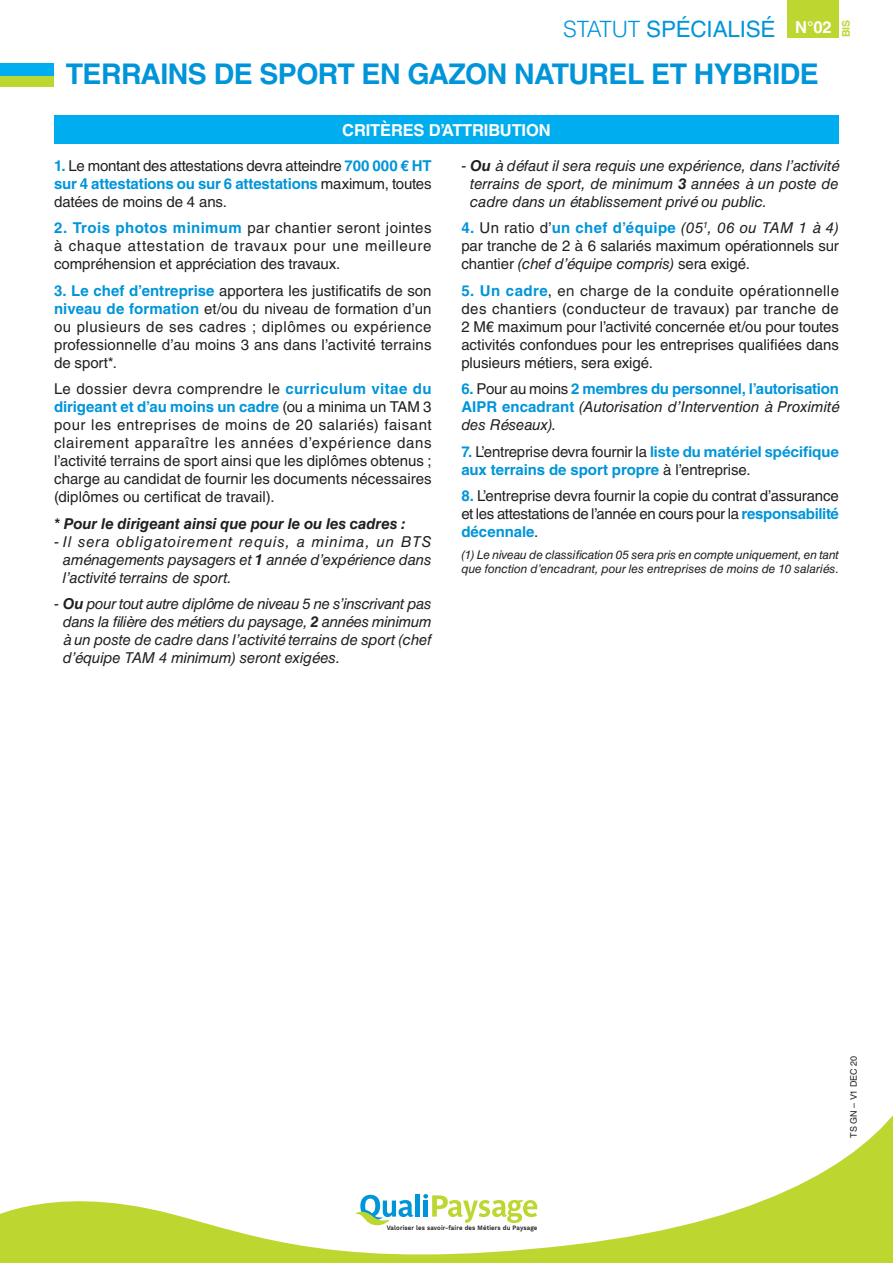
<style>
.page{position:relative;width:893px;height:1263px;background:#fff}
.page>*{position:absolute;margin:0;border:0;box-sizing:border-box;transform-origin:0 0}
.t1{font:700 28.5px "Helvetica LT Std";letter-spacing:-.02em;color:#0095d9}
.t2{font:22.5px "Helvetica LT Std";letter-spacing:-.01em;color:#0095d9}
.t3{font:700 16.5px "Helvetica LT Std";letter-spacing:-.01em;color:#fff}
.t4{font:15px/18px "Helvetica LT Std";letter-spacing:-.005em;color:#231f20;text-align:justify}
.t5{font:italic 15px/18px "Helvetica LT Std";letter-spacing:-.01em;color:#231f20;text-align:justify}
.t6{font:700 15px/18px "Helvetica LT Std";letter-spacing:-.015em;color:#0095d9;text-align:justify}
.t7{font:15px "Helvetica Neue LT Std";letter-spacing:.025em;color:#231f20}
.t8{font:italic 700 15px "Helvetica LT Std";letter-spacing:-.005em;color:#231f20}
.t9{font:italic 12px/13.5px "Helvetica LT Std";letter-spacing:-.005em;color:#231f20}
.t10{font:700 10.5px "Helvetica LT Std";color:#bed630}
.t11{font:9px "Helvetica LT Std";letter-spacing:.005em;color:#231f20}
.t12{font:600 6.75px "Work Sans";letter-spacing:.02em;color:#231f20;scale:.91 1}
.s1{font-weight:300}
.s2{font-weight:700;color:#0095d9}
.s3{font-family:"Helvetica LT Std"}
.s4{font-family:"Helvetica LT Std";font-weight:700;color:#0095d9}
.s5{font-weight:700}
.s6{font-style:italic}
.s7{font-family:"Helvetica Neue LT Std"}
.s8{font-weight:400;color:#231f20}
.s9{font-weight:400;font-style:italic;color:#231f20}
.s10{font-family:"Helvetica Neue LT Std";font-weight:700;color:#0095d9}
</style>
<div class="page">
<svg style="left:0;top:1115px;width:893px;height:148px"></svg>
<div style="left:0;top:64px;width:54px;height:23px;background:#bed630"></div>
<div style="left:0;top:64px;width:54px;height:12px;background:#00aeef"></div>
<div style="left:788px;top:0;width:51px;height:37px;background:#bed630"></div>
<div style="left:54px;top:115px;width:785px;height:29px;background:#00aeef"></div>
<h2 class="t2" style="left:563px;top:16px;width:214px"><span class="s1">STATUT</span> SPÉCIALISÉ</h2>
<p class="t10" style="left:840px;top:37px;width:19px;rotate:-90deg">BIS</p>
<p class="t3" style="left:795px;top:17px;width:38px">N°02</p>
<h1 class="t1" style="left:66px;top:57px;width:754px">TERRAINS DE SPORT EN GAZON NATUREL ET HYBRIDE</h1>
<p class="t3" style="left:342px;top:120px;width:210px">CRITÈRES D’ATTRIBUTION</p>
<p class="t4" style="left:54px;top:156px;width:379px"><span class="s2">1.</span> Le montant des attestations devra atteindre <span class="s2">700 000 € HT sur 4 attestations ou sur 6 attestations</span> maximum, toutes datées de moins de 4 ans.</p>
<p class="t4" style="left:54px;top:219px;width:379px"><span class="s2">2. Trois photos minimum</span> par chantier seront jointes à chaque attestation de travaux pour une meilleure compréhension et appréciation des travaux.</p>
<p class="t4" style="left:54px;top:281px;width:379px"><span class="s2">3. Le chef d’entreprise</span> apportera les justificatifs de son <span class="s2">niveau de formation</span> et/ou du niveau de formation d’un ou plusieurs de ses cadres ; diplômes ou expérience professionnelle d’au moins 3 ans dans l’activité terrains de sport*.</p>
<p class="t7" style="left:54px;top:380px;width:379px"><span class="s3">Le dossier</span> devra comprendre le <span class="s4">curriculum vitae du</span></p>
<p class="t4" style="left:54px;top:398px;width:379px"><span class="s2">dirigeant et d’au moins un cadre</span> (ou a minima un TAM 3 pour les entreprises de moins de 20 salariés) faisant clairement apparaître les années d’expérience dans l’activité terrains de sport ainsi que les diplômes obtenus ; charge au candidat de fournir les documents nécessaires (diplômes ou certificat de travail).</p>
<p class="t8" style="left:54px;top:514px;width:354px">* Pour le dirigeant ainsi que pour le ou les cadres :</p>
<p class="t5" style="left:63px;top:532px;width:370px;text-indent:-9px">- Il sera obligatoirement requis, a minima, un BTS aménagements paysagers et <span class="s5">1</span> année d’expérience dans l’activité terrains de sport.</p>
<p class="t5" style="left:63px;top:595px;width:370px;text-indent:-9px">- <span class="s5">Ou</span> pour tout autre diplôme de niveau 5 ne s’inscrivant pas dans la filière des métiers du paysage, <span class="s5">2</span> années minimum à un poste de cadre dans l’activité terrains de sport (chef d’équipe TAM 4 minimum) seront exigées.</p>
<p class="t5" style="left:470px;top:156px;width:370px;text-indent:-9px">- <span class="s5">Ou</span> à défaut il sera requis une expérience, dans l’activité terrains de sport, de minimum <span class="s5">3</span> années à un poste de cadre dans un établissement privé ou public.</p>
<p class="t4" style="left:461px;top:219px;width:379px"><span class="s2">4.</span> Un ratio d’<span class="s2">un chef d’équipe</span> <span class="s6">(05</span><sup>1</sup><span class="s6">, 06 ou TAM 1 à 4) </span>par tranche de 2 à 6 salariés maximum opérationnels sur chantier <span class="s6">(chef d’équipe compris)</span> sera exigé.</p>
<p class="t4" style="left:461px;top:281px;width:379px"><span class="s2">5. Un cadre</span><span class="s7">, en charge</span> de la conduite opérationnelle des chantiers (conducteur de travaux) par tranche de 2 M€ maximum pour l’activité concernée et/ou pour toutes activités confondues pour les entreprises qualifiées dans plusieurs métiers, sera exigé.</p>
<p class="t6" style="left:461px;top:380px;width:379px">6. <span class="s8">Pour au moins</span> 2 membres du personnel, l’autorisation AIPR encadrant <span class="s9">(Autorisation d’Intervention à Proximité des Réseaux).</span></p>
<p class="t4" style="left:461px;top:442px;width:379px"><span class="s2">7.</span> L’entreprise devra fournir la <span class="s10">liste du matériel spécifique </span><span class="s2">aux terrains de sport propre</span> à l’entreprise.</p>
<p class="t4" style="left:461px;top:487px;width:379px"><span class="s2">8.</span> L’entreprise devra fournir la copie du contrat d’assurance et les attestations de l’année en cours pour la <span class="s2">responsabilité décennale</span>.</p>
<p class="t9" style="left:461px;top:548px;width:379px">(1) Le niveau de classification 05 sera pris en compte uniquement, en tant que fonction d’encadrant, pour les entreprises de moins de 10 salariés.</p>
<p class="t12" style="left:387px;top:1224px;width:167px">Valoriser les savoir-faire des Métiers du Paysage</p>
<p class="t11" style="left:848px;top:1137px;width:83px;rotate:-90deg">TS GN – V1 DEC 20</p>
</div>
